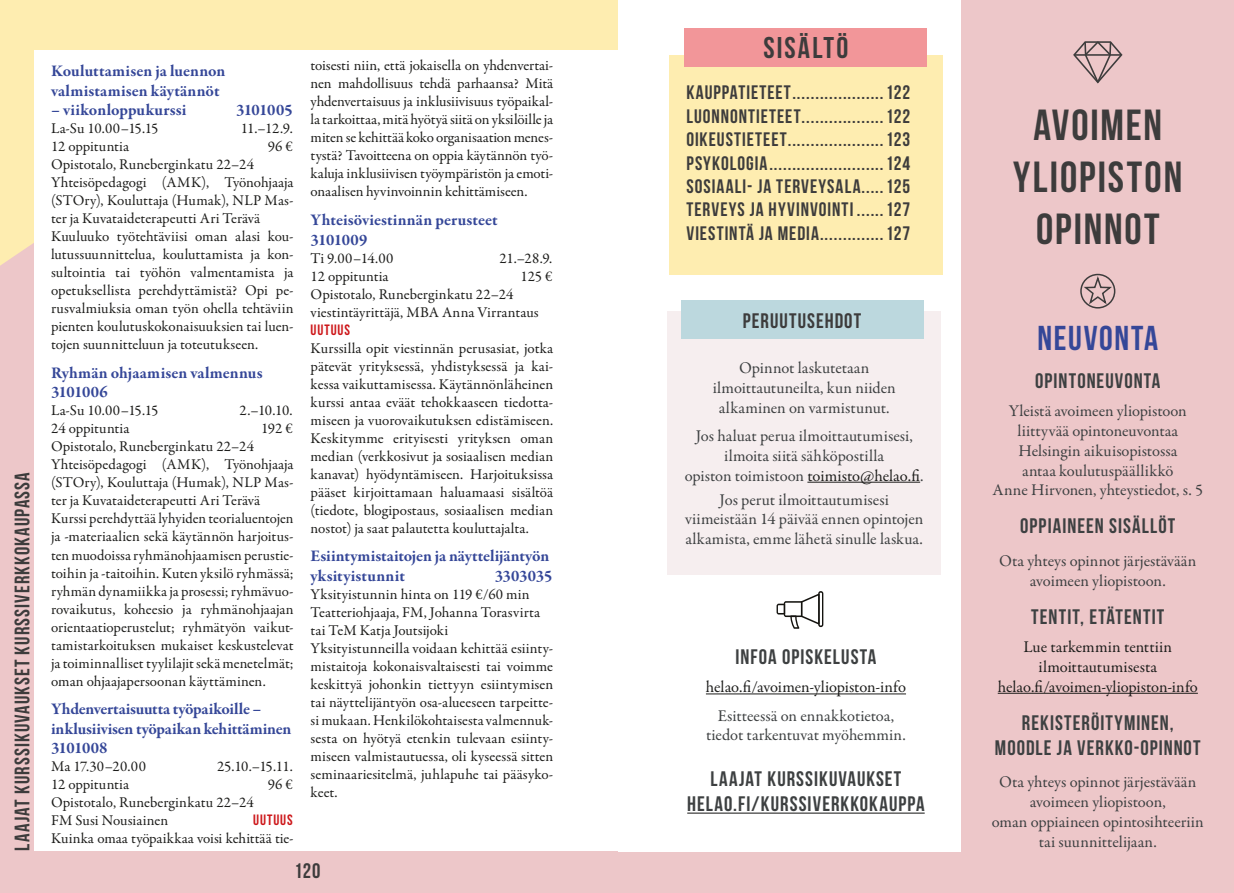
<style>
.page{position:relative;width:1234px;height:893px;background:#fff}
.page>*{position:absolute;margin:0;border:0;box-sizing:border-box;transform-origin:0 0}
.t1{font:43.5px/52.2px "Bebas Neue";letter-spacing:.045em;color:#3d3c3c;text-align:center}
.t2{font:34.5px "Bebas Neue";letter-spacing:.045em;color:#354798}
.t3{font:30px "Bebas Neue";letter-spacing:.07em;color:#3d3c3c}
.t4{font:21px/25.2px "Bebas Neue";letter-spacing:.05em;color:#3d4041;text-align:center}
.t5{font:21px "Bebas Neue";letter-spacing:.05em;color:#3d3c3c}
.t6{font:19.5px/23.4px "Bebas Neue";letter-spacing:.05em;color:#3d3c3c;text-align:justify}
.t7{font:16.5px/19.8px "Garamond Premr Pro";color:#3d4041;text-align:center}
.t8{font:700 16.5px/19.8px "Garamond Premr Pro";color:#354798}
.t9{font:16.5px/19.8px "Garamond Premr Pro";color:#1d1d1b;text-align:center}
.t10{font:700 16.5px "Garamond Premr Pro";letter-spacing:-.025em;color:#354798}
.t11{font:15px/18px "Garamond Premr Pro";letter-spacing:.005em;color:#1d1d1b}
.t12{font:15px "Garamond Premr Pro";letter-spacing:-.015em;color:#1d1d1b}
.t13{font:15px "Bebas Neue";letter-spacing:.06em;color:#cd171a}
.s1{color:#1d1d1b}
</style>
<div class="page">
<div style="left:0;top:0;width:1233px;height:893px;background:#feedb0"></div>
<div style="left:0;top:243px;width:961px;height:650px;background:#edc7c9"></div>
<div style="left:34px;top:50px;width:1166px;height:801px;background:#fff"></div>
<div style="left:618px;top:0;width:605px;height:852px;background:#fff"></div>
<div style="left:961px;top:0;width:272px;height:893px;background:#edc7c9"></div>
<div style="left:669px;top:55px;width:273px;height:220px;background:#feedb0"></div>
<div style="left:684px;top:28px;width:243px;height:38px;background:#f29699"></div>
<div style="left:667px;top:311px;width:273px;height:264px;background:#f6eeef"></div>
<hr style="left:807px;top:482px;width:112px;height:1px;background:#1d1d1b">
<div style="left:680px;top:301px;width:243px;height:38px;background:#bcd8de"></div>
<svg style="left:776px;top:591px;width:47px;height:38px"></svg>
<hr style="left:705px;top:693px;width:200px;height:1px;background:#1d1d1b">
<hr style="left:997px;top:693px;width:200px;height:1px;background:#1d1d1b">
<svg style="left:1073px;top:41px;width:50px;height:43px"></svg>
<svg style="left:1080px;top:273px;width:35px;height:36px"></svg>
<hr style="left:687px;top:813px;width:237px;height:1px;background:#1d1d1b">
<h3 class="t5" style="left:11px;top:851px;width:380px;rotate:-90deg">LAAJAT KURSSIKUVAUKSET KURSSIVERKKOKAUPASSA</h3>
<p class="t8" style="left:51px;top:61px;width:176px">Kouluttamisen ja luennon valmistamisen käytännöt</p>
<p class="t8" style="left:51px;top:100px;width:137px">– viikonloppukurssi</p>
<p class="t10" style="left:236px;top:100px;width:58px">3101005</p>
<p class="t12" style="left:51px;top:120px;width:109px">La-Su 10.00–15.15</p>
<p class="t11" style="left:240px;top:120px;width:54px">11.–12.9.</p>
<p class="t11" style="left:51px;top:138px;width:79px">12 oppituntia</p>
<p class="t11" style="left:268px;top:138px;width:26px">96 €</p>
<p class="t11" style="left:51px;top:156px;width:244px">Opistotalo, Runeberginkatu 22–24<br>Yhteisöpedagogi (AMK), Työnohjaaja (STOry), Kouluttaja (Humak), NLP Mas&shy;ter ja Kuvataideterapeutti Ari Terävä Kuuluuko työtehtäviisi oman alasi kou&shy;lutussuunnittelua, kouluttamista ja kon&shy;sultointia tai työhön valmentamista ja opetuksellista perehdyttämistä? Opi pe&shy;rusvalmiuksia oman työn ohella tehtäviin pienten koulutuskokonaisuuksien tai luen&shy;tojen suunnitteluun ja toteutukseen.</p>
<p class="t8" style="left:51px;top:363px;width:213px">Ryhmän ohjaamisen valmennus<br>3101006</p>
<p class="t12" style="left:51px;top:402px;width:109px">La-Su 10.00–15.15</p>
<p class="t11" style="left:239px;top:402px;width:55px">2.–10.10.</p>
<p class="t11" style="left:51px;top:420px;width:80px">24 oppituntia</p>
<p class="t11" style="left:261px;top:420px;width:33px">192 €</p>
<p class="t11" style="left:51px;top:438px;width:244px">Opistotalo, Runeberginkatu 22–24<br>Yhteisöpedagogi (AMK), Työnohjaaja (STOry), Kouluttaja (Humak), NLP Mas&shy;ter ja Kuvataideterapeutti Ari Terävä Kurssi perehdyttää lyhyiden teorialuentojen ja -materiaalien sekä käytännön harjoitus&shy;ten muodoissa ryhmänohjaamisen perustie&shy;toihin ja -taitoihin. Kuten yksilö ryhmässä; ryhmän dynamiikka ja prosessi; ryhmävuo&shy;rovaikutus, koheesio ja ryhmänohjaajan orientaatioperustelut; ryhmätyön vaikut&shy;tamistarkoituksen mukaiset keskustelevat ja toiminnalliset tyylilajit sekä menetelmät; oman ohjaajapersoonan käyttäminen.</p>
<p class="t8" style="left:51px;top:699px;width:242px">Yhdenvertaisuutta työpaikoille – inklusiivisen työpaikan kehittäminen<br>3101008</p>
<p class="t11" style="left:51px;top:758px;width:96px">Ma 17.30–20.00</p>
<p class="t11" style="left:217px;top:758px;width:77px">25.10.–15.11.</p>
<p class="t11" style="left:51px;top:776px;width:79px">12 oppituntia</p>
<p class="t11" style="left:268px;top:776px;width:26px">96 €</p>
<p class="t11" style="left:51px;top:794px;width:204px">Opistotalo, Runeberginkatu 22–24<br>FM Susi Nousiainen</p>
<p class="t13" style="left:253px;top:812px;width:41px">UUTUUS</p>
<p class="t11" style="left:51px;top:830px;width:244px">Kuinka omaa työpaikkaa voisi kehittää tie-</p>
<p class="t11" style="left:310px;top:57px;width:244px;text-align:justify">toisesti niin, että jokaisella on yhdenvertai&shy;nen mahdollisuus tehdä parhaansa? Mitä yhdenvertaisuus ja inklusiivisuus työpaikal&shy;la tarkoittaa, mitä hyötyä siitä on yksilöille ja miten se kehittää koko organisaation menes&shy;tystä? Tavoitteena on oppia käytännön työ&shy;kaluja inklusiivisen työympäristön ja emoti&shy;onaalisen hyvinvoinnin kehittämiseen.</p>
<p class="t8" style="left:310px;top:210px;width:189px">Yhteisöviestinnän perusteet<br>3101009</p>
<p class="t11" style="left:310px;top:249px;width:84px">Ti 9.00–14.00</p>
<p class="t11" style="left:499px;top:249px;width:54px">21.–28.9.</p>
<p class="t11" style="left:310px;top:267px;width:79px">12 oppituntia</p>
<p class="t11" style="left:520px;top:267px;width:33px">125 €</p>
<p class="t11" style="left:310px;top:285px;width:230px">Opistotalo, Runeberginkatu 22–24 viestintäyrittäjä, MBA Anna Virrantaus</p>
<p class="t13" style="left:310px;top:321px;width:41px">UUTUUS</p>
<p class="t11" style="left:310px;top:339px;width:244px;text-align:justify">Kurssilla opit viestinnän perusasiat, jotka pätevät yrityksessä, yhdistyksessä ja kai&shy;kessa vaikuttamisessa. Käytännönläheinen kurssi antaa eväät tehokkaaseen tiedotta&shy;miseen ja vuorovaikutuksen edistämiseen.<br>Keskitymme erityisesti yrityksen oman median (verkkosivut ja sosiaalisen median kanavat) hyödyntämiseen. Harjoituksissa pääset kirjoittamaan haluamaasi sisältöä (tiedote, blogipostaus, sosiaalisen median nostot) ja saat palautetta kouluttajalta.</p>
<p class="t8" style="left:310px;top:546px;width:240px">Esiintymistaitojen ja näyttelijäntyön yksityistunnit</p>
<p class="t8" style="left:494px;top:566px;width:59px">3303035</p>
<p class="t11" style="left:310px;top:585px;width:244px">Yksityistunnin hinta on 119 €/60 min Teatteriohjaaja, FM, Johanna Torasvirta tai TeM Katja Joutsijoki<br>Yksityistunneilla voidaan kehittää esiinty&shy;mistaitoja kokonaisvaltaisesti tai voimme keskittyä johonkin tiettyyn esiintymisen tai näyttelijäntyön osa-alueeseen tarpeitte&shy;si mukaan. Henkilökohtaisesta valmennuk&shy;sesta on hyötyä etenkin tulevaan esiinty&shy;miseen valmistautuessa, oli kyseessä sitten seminaariesitelmä, juhlapuhe tai pääsyko&shy;keet.</p>
<h3 class="t5" style="left:294px;top:859px;width:28px">120</h3>
<h3 class="t3" style="left:763px;top:32px;width:86px">SISÄLTÖ</h3>
<p class="t6" style="left:686px;top:81px;width:225px">KAUPPATIETEET....................122<br>LUONNONTIETEET..................122<br>OIKEUSTIETEET.....................123<br>PSYKOLOGIA.........................124<br>SOSIAALI- JA TERVEYSALA.....125<br>TERVEYS JA HYVINVOINTI ......127<br>VIESTINTÄ JA MEDIA..............127</p>
<h3 class="t5" style="left:742px;top:309px;width:120px">PERUUTUSEHDOT</h3>
<p class="t7" style="left:712px;top:358px;width:184px">Opinnot laskutetaan ilmoittautuneilta, kun niiden alkaminen on varmistunut.</p>
<p class="t7" style="left:684px;top:426px;width:240px">Jos haluat perua ilmoittautumisesi, ilmoita siitä sähköpostilla<br>opiston toimistoon <span class="s1">toimisto@helao.fi</span>.</p>
<p class="t7" style="left:684px;top:490px;width:240px">Jos perut ilmoittautumisesi viimeistään 14 päivää ennen opintojen alkamista, emme lähetä sinulle laskua.</p>
<h3 class="t4" style="left:735px;top:644px;width:142px">INFOA OPISKELUSTA</h3>
<p class="t9" style="left:705px;top:678px;width:201px">helao.fi/avoimen-yliopiston-info</p>
<p class="t7" style="left:706px;top:706px;width:201px">Esitteessä on ennakkotietoa, tiedot tarkentuvat myöhemmin.</p>
<h3 class="t4" style="left:687px;top:765px;width:239px">LAAJAT KURSSIKUVAUKSET<br>HELAO.FI/KURSSIVERKKOKAUPPA</h3>
<h1 class="t1" style="left:1012px;top:98px;width:170px">AVOIMEN<br>YLIOPISTON<br>OPINNOT</h1>
<h2 class="t2" style="left:1037px;top:319px;width:122px">NEUVONTA</h2>
<h3 class="t4" style="left:1034px;top:368px;width:127px">OPINTONEUVONTA</h3>
<p class="t7" style="left:992px;top:402px;width:212px">Yleistä avoimeen yliopistoon liittyvää opintoneuvontaa<br>Helsingin aikuisopistossa<br>antaa koulutuspäällikkö<br>Anne Hirvonen, yhteystiedot, s. 5</p>
<h3 class="t4" style="left:1019px;top:513px;width:157px">OPPIAINEEN SISÄLLÖT</h3>
<p class="t7" style="left:999px;top:551px;width:198px">Ota yhteys opinnot järjestävään avoimeen yliopistoon.</p>
<h3 class="t4" style="left:1031px;top:604px;width:134px">TENTIT, ETÄTENTIT</h3>
<p class="t9" style="left:997px;top:637px;width:201px">Lue tarkemmin tenttiin ilmoittautumisesta helao.fi/avoimen-yliopiston-info</p>
<h3 class="t4" style="left:994px;top:709px;width:207px">REKISTERÖITYMINEN,<br>MOODLE JA VERKKO-OPINNOT</h3>
<p class="t7" style="left:991px;top:773px;width:213px">Ota yhteys opinnot järjestävään avoimeen yliopistoon,<br>oman oppiaineen opintosihteeriin tai suunnittelijaan.</p>
</div>
